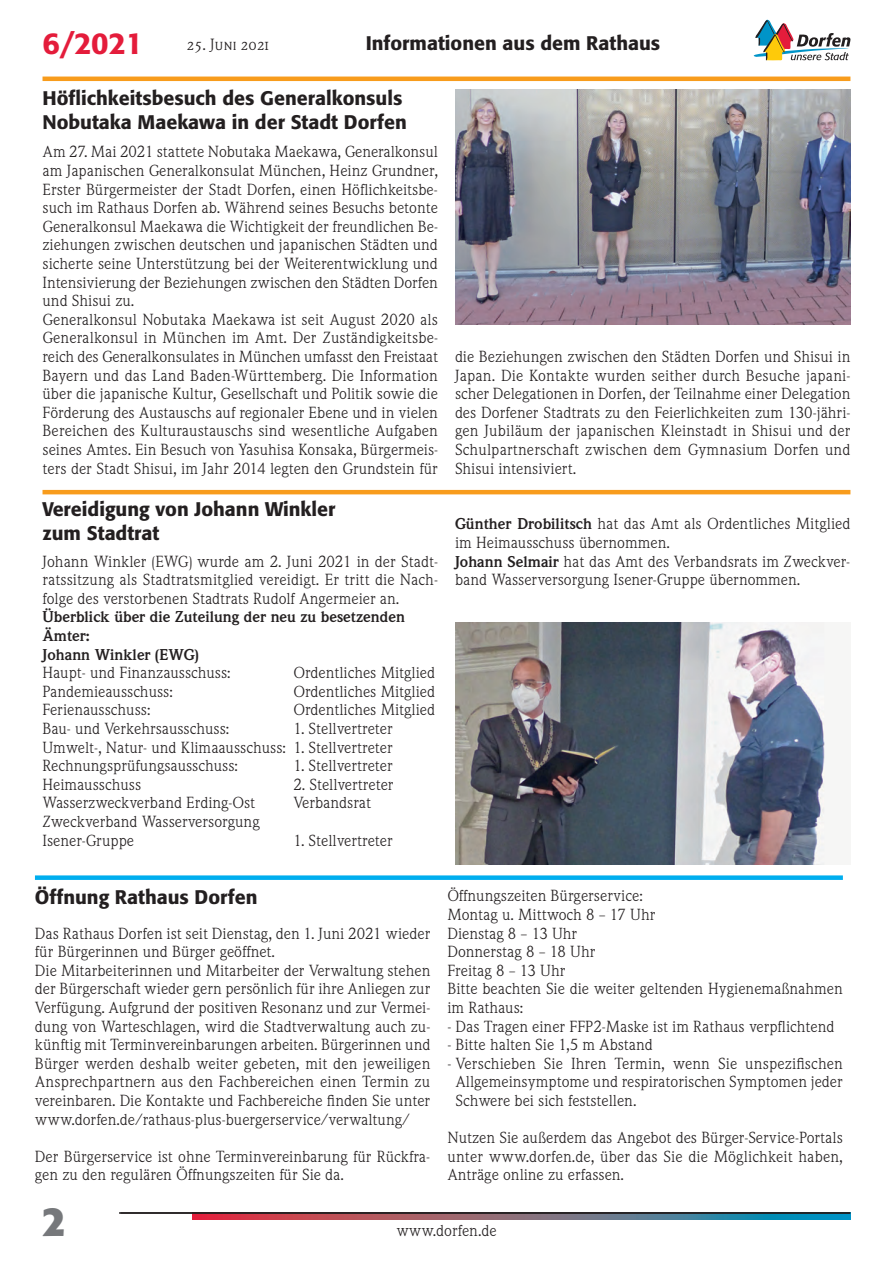
<style>
.page{position:relative;width:893px;height:1263px;background:#fff}
.page>*{position:absolute;margin:0;border:0;box-sizing:border-box;transform-origin:0 0}
.t1{font:700 40.5px "Formata";color:#76787b}
.t2{font:500 30px "Formata";color:#e41c3b}
.t3{font:500 19.5px/24px "Formata";color:#231f20}
.t4{font:15px/18.6px "Weidemann SB";color:#231f20}
.t5{font:700 15px/18.6px "Weidemann SB";color:#231f20}
.t6{font:15px "Weidemann SB Caps";color:#231f20}
.s1{font-weight:700}
</style>
<div class="page">
<svg style="left:754px;top:20px;width:96px;height:40px"></svg>
<svg style="left:192px;top:1214px;width:658px;height:5px;background:#7c697d"></svg>
<hr style="left:119px;top:1212px;width:731px;height:2px;background:#231f20">
<hr style="left:43px;top:77px;width:807px;height:4px;background:#f89c1c">
<img style="left:455px;top:89px;width:395px;height:236px">
<div style="left:35px;top:875px;width:808px;height:5px;background:#00aeef"></div>
<hr style="left:43px;top:490px;width:807px;height:4px;background:#f89c1c">
<img style="left:456px;top:622px;width:369px;height:242px">
<h2 class="t2" style="left:43px;top:30px;width:102px">6/2021</h2>
<p class="t6" style="left:187px;top:36px;width:84px">25. Juni 2021</p>
<h3 class="t3" style="left:366px;top:33px;width:296px">Informationen aus dem Rathaus</h3>
<h3 class="t3" style="left:43px;top:88px;width:366px">Höflichkeitsbesuch des Generalkonsuls<br>Nobutaka Maekawa in der Stadt Dorfen</h3>
<p class="t4" style="left:43px;top:143px;width:397px">Am 27. Mai 2021 stattete Nobutaka Maekawa, Generalkonsul am Japanischen Generalkonsulat München, Heinz Grundner, Erster Bürgermeister der Stadt Dorfen, einen Höflichkeitsbe&shy;such im Rathaus Dorfen ab. Während seines Besuchs betonte Generalkonsul Maekawa die Wichtigkeit der freundlichen Be&shy;ziehungen zwischen deutschen und japanischen Städten und sicherte seine Unterstützung bei der Weiterentwicklung und Intensivierung der Beziehungen zwischen den Städten Dorfen und Shisui zu.<br>Generalkonsul Nobutaka Maekawa ist seit August 2020 als Generalkonsul in München im Amt. Der Zuständigkeitsbe&shy;reich des Generalkonsulates in München umfasst den Freistaat Bayern und das Land Baden-Württemberg. Die Information über die japanische Kultur, Gesellschaft und Politik sowie die Förderung des Austauschs auf regionaler Ebene und in vielen Bereichen des Kulturaustauschs sind wesentliche Aufgaben seines Amtes. Ein Besuch von Yasuhisa Konsaka, Bürgermeis&shy;ters der Stadt Shisui, im Jahr 2014 legten den Grundstein für</p>
<p class="t4" style="left:455px;top:347px;width:397px;text-align:justify">die Beziehungen zwischen den Städten Dorfen und Shisui in Japan. Die Kontakte wurden seither durch Besuche japani&shy;scher Delegationen in Dorfen, der Teilnahme einer Delegation des Dorfener Stadtrats zu den Feierlichkeiten zum 130-jähri&shy;gen Jubiläum der japanischen Kleinstadt in Shisui und der Schulpartnerschaft zwischen dem Gymnasium Dorfen und Shisui intensiviert.</p>
<h3 class="t3" style="left:43px;top:499px;width:294px">Vereidigung von Johann Winkler zum Stadtrat</h3>
<p class="t4" style="left:43px;top:552px;width:397px;text-align:justify">Johann Winkler (EWG) wurde am 2. Juni 2021 in der Stadt - ratssitzung als Stadtratsmitglied vereidigt. Er tritt die Nach&shy;folge des verstorbenen Stadtrats Rudolf Angermeier an.</p>
<p class="t5" style="left:43px;top:608px;width:364px">Überblick über die Zuteilung der neu zu besetzenden<br>Ämter:<br>Johann Winkler (EWG)</p>
<p class="t4" style="left:43px;top:664px;width:190px">Haupt- und Finanzausschuss:</p>
<p class="t4" style="left:293px;top:664px;width:143px">Ordentliches Mitglied</p>
<p class="t4" style="left:43px;top:682px;width:132px">Pandemieausschuss:</p>
<p class="t4" style="left:293px;top:682px;width:143px">Ordentliches Mitglied</p>
<p class="t4" style="left:43px;top:701px;width:109px">Ferienausschuss:</p>
<p class="t4" style="left:293px;top:701px;width:143px">Ordentliches Mitglied</p>
<p class="t4" style="left:43px;top:719px;width:188px">Bau- und Verkehrsausschuss:</p>
<p class="t4" style="left:43px;top:719px;width:352px;text-align:justify;text-indent:251px">1. Stellvertreter Umwelt-, Natur- und Klimaausschuss: 1. Stellvertreter Rechnungsprüfungsausschuss:</p>
<p class="t4" style="left:293px;top:757px;width:101px">1. Stellvertreter</p>
<p class="t4" style="left:43px;top:775px;width:100px">Heimausschuss</p>
<p class="t4" style="left:293px;top:775px;width:102px">2. Stellvertreter</p>
<p class="t4" style="left:43px;top:794px;width:214px">Wasserzweckverband Erding-Ost</p>
<p class="t4" style="left:293px;top:794px;width:79px">Verbandsrat</p>
<p class="t4" style="left:43px;top:812px;width:219px">Zweckverband Wasserversorgung<br>Isener-Gruppe</p>
<p class="t4" style="left:293px;top:831px;width:101px">1. Stellvertreter</p>
<p class="t4" style="left:455px;top:515px;width:397px"><span class="s1">Günther Drobilitsch</span> hat das Amt als Ordentliches Mitglied im Heimausschuss übernommen.<br><span class="s1">Johann Selmair</span> hat das Amt des Verbandsrats im Zweckver&shy;band Wasserversorgung Isener-Gruppe übernommen.</p>
<h3 class="t3" style="left:35px;top:886px;width:224px">Öffnung Rathaus Dorfen</h3>
<p class="t4" style="left:35px;top:924px;width:397px">Das Rathaus Dorfen ist seit Dienstag, den 1. Juni 2021 wieder für Bürgerinnen und Bürger geöffnet.<br>Die Mitarbeiterinnen und Mitarbeiter der Verwaltung stehen der Bürgerschaft wieder gern persönlich für ihre Anliegen zur Verfügung. Aufgrund der positiven Resonanz und zur Vermei&shy;dung von Warteschlagen, wird die Stadtverwaltung auch zu&shy;künftig mit Terminvereinbarungen arbeiten. Bürgerinnen und Bürger werden deshalb weiter gebeten, mit den jeweiligen Ansprechpartnern aus den Fachbereichen einen Termin zu vereinbaren. Die Kontakte und Fachbereiche finden Sie unter www.dorfen.de/rathaus-plus-buergerservice/verwaltung/</p>
<p class="t4" style="left:35px;top:1147px;width:397px">Der Bürgerservice ist ohne Terminvereinbarung für Rückfra&shy;gen zu den regulären Öffnungszeiten für Sie da.</p>
<p class="t4" style="left:447px;top:887px;width:397px">Öffnungszeiten Bürgerservice:<br>Montag u. Mittwoch 8 – 17 Uhr<br>Dienstag 8 – 13 Uhr<br>Donnerstag 8 – 18 Uhr<br>Freitag 8 – 13 Uhr<br>Bitte beachten Sie die weiter geltenden Hygienemaßnahmen im Rathaus:</p>
<p class="t4" style="left:447px;top:1017px;width:389px">- Das Tragen einer FFP2-Maske ist im Rathaus verpflichtend</p>
<p class="t4" style="left:447px;top:1036px;width:207px">- Bitte halten Sie 1,5 m Abstand</p>
<p class="t4" style="left:455px;top:1054px;width:389px;text-align:justify;text-indent:-8px">- Verschieben Sie Ihren Termin, wenn Sie unspezifischen Allgemeinsymptome und respiratorischen Symptomen jeder Schwere bei sich feststellen.</p>
<p class="t4" style="left:447px;top:1129px;width:397px;text-align:justify">Nutzen Sie außerdem das Angebot des Bürger-Service-Portals unter www.dorfen.de, über das Sie die Möglichkeit haben, Anträge online zu erfassen.</p>
<h1 class="t1" style="left:43px;top:1204px;width:25px">2</h1>
<p class="t4" style="left:396px;top:1222px;width:102px">www.dorfen.de</p>
</div>
